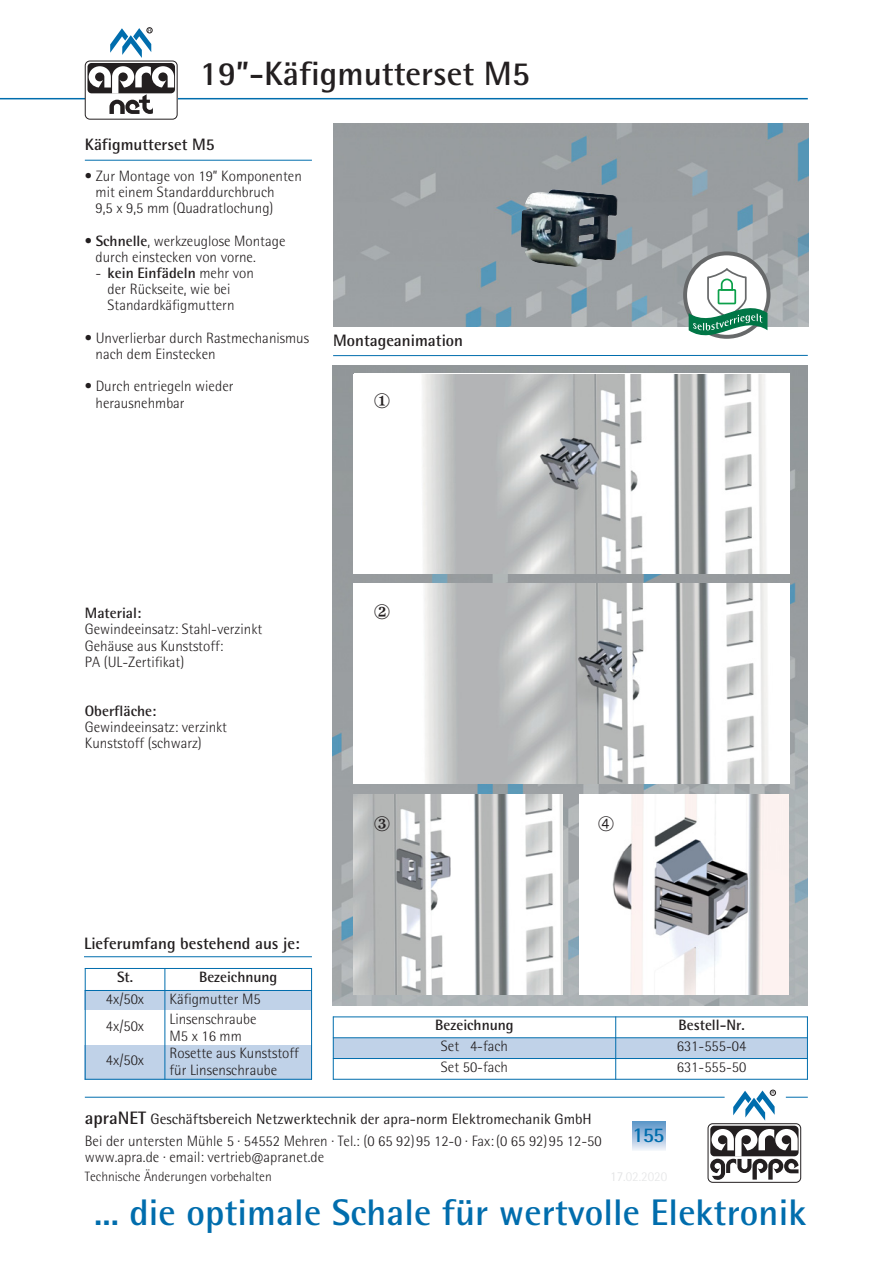
<style>
.page{position:relative;width:893px;height:1263px;background:#fff}
.page>*{position:absolute;margin:0;border:0;box-sizing:border-box;transform-origin:0 0}
.t1{font:700 37.05px "Rotis Semi Sans Pro Cyr";letter-spacing:.005em;color:#006dad}
.t2{font:700 33.75px "Rotis Semi Sans Pro Cyr";color:#231f20}
.t3{font:700 21px "Rotis Semi Sans Pro Cyr";color:#006dad}
.t4{font:700 16.5px "Rotis Semi Sans Pro Cyr";color:#231f20}
.t5{font:300 15px/16.2px "Rotis Semi Sans Pro Cyr";color:#231f20}
.t6{font:15px "Agfa Rotis Semisans";color:#231f20}
.t7{font:700 15px "Rotis Semi Sans Pro Cyr";color:#231f20}
.t8{font:300 13.5px "Rotis Semi Sans Pro Cyr";color:#231f20}
.s1{font-weight:700}
.s2{font-family:"Rotis Semi Sans Pro Cyr";font-weight:700;font-size:18px}
</style>
<div class="page">
<img style="left:333px;top:123px;width:475px;height:203px">
<img style="left:333px;top:366px;width:475px;height:639px">
<hr style="left:0;top:98px;width:808px;height:1px;background:#006dad">
<div style="left:85px;top:61px;width:92px;height:58px;background:#fff;border-radius:5px"></div>
<div style="left:85px;top:61px;width:93px;height:59px;border:1px solid #231f20;border-radius:5px"></div>
<svg style="left:110px;top:28px;width:42px;height:30px"></svg>
<div style="left:87px;top:63px;width:88px;height:30px;background:#231f20;border-radius:4px"></div>
<svg style="left:89px;top:66px;width:85px;height:48px"></svg>
<svg style="left:708px;top:1123px;width:93px;height:60px"></svg>
<svg style="left:733px;top:1090px;width:43px;height:31px"></svg>
<div style="left:710px;top:1126px;width:88px;height:30px;background:#231f20;border-radius:4px"></div>
<svg style="left:710px;top:1129px;width:88px;height:51px"></svg>
<div style="left:632px;top:1121px;width:33px;height:30px;background:linear-gradient(to bottom,#5791c6,#eceef6)"></div>
<hr style="left:85px;top:1097px;width:640px;height:1px;background:#006dad">
<svg style="left:786px;top:1097px;width:22px;height:1px"></svg>
<div style="left:333px;top:1038px;width:283px;height:21px;background:#c0d2e8"></div>
<div style="left:616px;top:1038px;width:192px;height:21px;background:#c0d2e8"></div>
<hr style="left:333px;top:1017px;width:1px;height:63px;background:#006dad">
<hr style="left:615px;top:1017px;width:1px;height:63px;background:#006dad">
<hr style="left:807px;top:1017px;width:1px;height:63px;background:#006dad">
<hr style="left:333px;top:1017px;width:475px;height:1px;background:#006dad">
<hr style="left:333px;top:1037px;width:475px;height:1px;background:#006dad">
<hr style="left:333px;top:1058px;width:475px;height:1px;background:#006dad">
<hr style="left:333px;top:1079px;width:475px;height:1px;background:#006dad">
<hr style="left:85px;top:160px;width:227px;height:1px;background:#006dad">
<img style="left:354px;top:374px;width:435px;height:199px">
<img style="left:354px;top:584px;width:435px;height:200px">
<img style="left:354px;top:794px;width:208px;height:200px">
<hr style="left:333px;top:355px;width:475px;height:1px;background:#006dad">
<img style="left:580px;top:794px;width:208px;height:200px">
<svg style="left:683px;top:251px;width:87px;height:88px"></svg>
<img style="left:521px;top:189px;width:97px;height:78px">
<hr style="left:84px;top:956px;width:228px;height:1px;background:#006dad">
<div style="left:85px;top:990px;width:80px;height:21px;background:#c0d2e8"></div>
<div style="left:165px;top:990px;width:147px;height:21px;background:#c0d2e8"></div>
<div style="left:85px;top:1045px;width:80px;height:35px;background:#c0d2e8"></div>
<div style="left:165px;top:1045px;width:147px;height:35px;background:#c0d2e8"></div>
<hr style="left:85px;top:968px;width:1px;height:112px;background:#006dad">
<hr style="left:164px;top:968px;width:1px;height:112px;background:#006dad">
<hr style="left:311px;top:968px;width:1px;height:112px;background:#006dad">
<hr style="left:85px;top:968px;width:227px;height:1px;background:#006dad">
<hr style="left:85px;top:990px;width:227px;height:1px;background:#006dad">
<hr style="left:85px;top:1079px;width:227px;height:1px;background:#006dad">
<svg style="left:375px;top:393px;width:15px;height:15px"></svg>
<svg style="left:375px;top:604px;width:15px;height:15px"></svg>
<svg style="left:375px;top:816px;width:15px;height:15px"></svg>
<svg style="left:599px;top:816px;width:15px;height:15px"></svg>
<h2 class="t2" style="left:200px;top:62px;width:332px">19”-Käfigmutterset M5</h2>
<p class="t4" style="left:85px;top:139px;width:131px">Käfigmutterset M5</p>
<p class="t5" style="left:96px;top:169px;width:208px;text-indent:-11px">• Zur Montage von 19” Komponenten mit einem Standarddurchbruch<br>9,5 x 9,5 mm (Quadratlochung)</p>
<p class="t5" style="left:96px;top:234px;width:191px;text-indent:-11px">• <span class="s1">Schnelle</span>, werkzeuglose Montage durch einstecken von vorne.</p>
<p class="t5" style="left:108px;top:266px;width:148px;text-indent:-12px">- <span class="s1">kein Einfädeln</span> mehr von der Rückseite, wie bei<br>Standardkäfigmuttern</p>
<p class="t5" style="left:96px;top:331px;width:215px;text-indent:-11px">• Unverlierbar durch Rastmechanismus nach dem Einstecken</p>
<p class="t5" style="left:96px;top:380px;width:139px;text-indent:-11px">• Durch entriegeln wieder herausnehmbar</p>
<p class="t4" style="left:333px;top:334px;width:132px">Montageanimation</p>
<p class="t7" style="left:85px;top:608px;width:58px">Material:</p>
<p class="t5" style="left:85px;top:623px;width:179px">Gewindeeinsatz: Stahl-verzinkt<br>Gehäuse aus Kunststoff:<br>PA (UL-Zertifikat)</p>
<p class="t7" style="left:85px;top:705px;width:73px">Oberfläche:</p>
<p class="t5" style="left:85px;top:720px;width:144px">Gewindeeinsatz: verzinkt<br>Kunststoff (schwarz)</p>
<p class="t4" style="left:84px;top:937px;width:217px">Lieferumfang bestehend aus je:</p>
<p class="t7" style="left:117px;top:972px;width:18px">St.</p>
<p class="t7" style="left:199px;top:972px;width:80px">Bezeichnung</p>
<p class="t5" style="left:106px;top:992px;width:40px">4x/50x</p>
<p class="t5" style="left:169px;top:992px;width:93px">Käfigmutter M5</p>
<p class="t5" style="left:106px;top:1019px;width:40px">4x/50x</p>
<p class="t5" style="left:169px;top:1012px;width:89px;line-height:16.8px">Linsenschraube<br>M5 x 16 mm</p>
<p class="t5" style="left:106px;top:1053px;width:40px">4x/50x</p>
<p class="t5" style="left:169px;top:1046px;width:131px;line-height:16.8px">Rosette aus Kunststoff für Linsenschraube</p>
<p class="t7" style="left:435px;top:1020px;width:80px">Bezeichnung</p>
<p class="t7" style="left:678px;top:1020px;width:68px">Bestell-Nr.</p>
<p class="t5" style="left:441px;top:1039px;width:69px">Set 4-fach</p>
<p class="t5" style="left:677px;top:1039px;width:71px">631-555-04</p>
<p class="t5" style="left:441px;top:1060px;width:69px">Set 50-fach</p>
<p class="t5" style="left:677px;top:1060px;width:71px">631-555-50</p>
<p class="t6" style="left:85px;top:1114px;width:508px"><span class="s2">apraNET</span> Geschäftsbereich Netzwerktechnik der apra-norm Elektromechanik GmbH</p>
<p class="t5" style="left:85px;top:1134px;width:518px">Bei der untersten Mühle 5 · 54552 Mehren · Tel.: (0 65 92)95 12-0 · Fax: (0 65 92)95 12-50 www.apra.de · email: vertrieb@apranet.de</p>
<h3 class="t3" style="left:632px;top:1127px;width:34px">155</h3>
<p class="t8" style="left:85px;top:1172px;width:188px">Technische Änderungen vorbehalten</p>
<h1 class="t1" style="left:94px;top:1199px;width:714px">... die optimale Schale für wertvolle Elektronik</h1>
</div>
